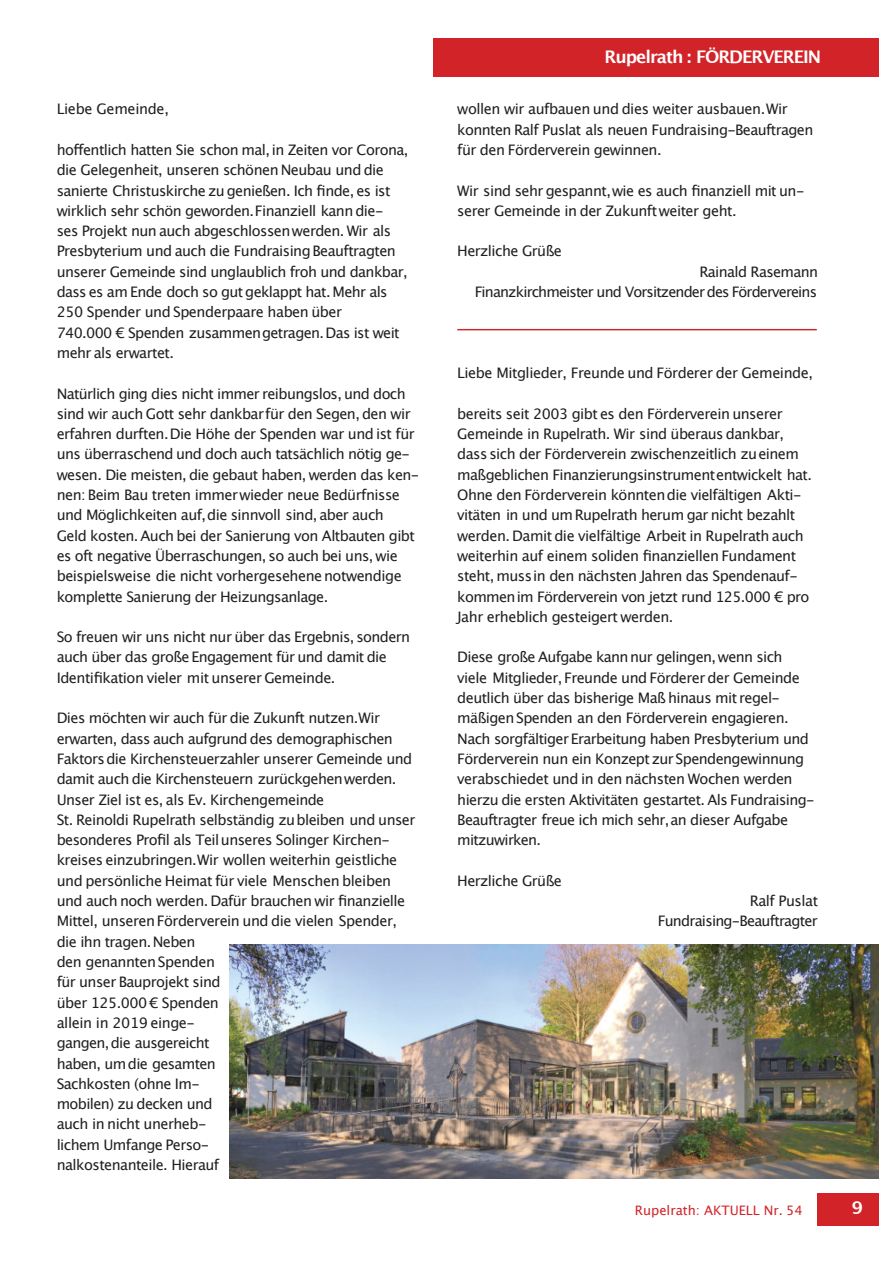
<style>
.page{position:relative;width:894px;height:1264px;background:#fff}
.page>*{position:absolute;margin:0;border:0;box-sizing:border-box;transform-origin:0 0}
.t1{font:17.4px "font 0000000024 ad 3 fb 3";letter-spacing:-.06em;color:#fff}
.t2{font:14.55px/20.2px "font 0000000024 ad 3 fb 3";letter-spacing:-.04em;color:#231f20}
.t3{font:14.55px/20.2px "font 0000000024 ad 3 fb 3";letter-spacing:-.06em;color:#231f20;text-align:right}
.t4{font:14.55px "font 0000000024 ad 3 fb 3";letter-spacing:-.02em;color:#231f20}
.t5{font:13.05px "font 0000000024 ad 3 fb 3";color:#d22329}
</style>
<div class="page">
<div style="left:817px;top:1192px;width:61px;height:33px;background:#d22329"></div>
<div style="left:433px;top:38px;width:445px;height:39px;background:#d22329"></div>
<img style="left:229px;top:944px;width:649px;height:234px">
<hr style="left:457px;top:329px;width:360px;height:1px;background:#d22329">
<p class="t4" style="left:57px;top:100px;width:114px">Liebe Gemeinde,</p>
<p class="t2" style="left:57px;top:139px;width:353px">hoffentlich hatten Sie schon mal,in Zeiten vor Corona, die Gelegenheit, unseren schönen Neubau und die sanierte Christuskirche zu genießen. Ich finde, es ist wirklich sehr schön geworden.Finanziell kann die&shy;ses Projekt nun auch abgeschlossenwerden. Wir als Presbyterium und auch die FundraisingBeauftragten unserer Gemeinde sind unglaublich froh und dankbar, dass es am Ende doch so gut geklappt hat. Mehr als 250 Spender und Spenderpaare haben über<br>740.000 € Spenden zusammengetragen.Das ist weit mehr als erwartet.</p>
<p class="t2" style="left:57px;top:383px;width:364px">Natürlich ging dies nicht immer reibungslos, und doch sind wir auch Gott sehr dankbarfür den Segen, den wir erfahren durften.Die Höhe der Spenden war und ist für uns überraschend und doch auch tatsächlich nötig ge&shy;wesen. Die meisten, die gebaut haben, werden das ken&shy;nen: Beim Bau treten immerwieder neue Bedürfnisse und Möglichkeiten auf,die sinnvoll sind, aber auch<br>Geld kosten. Auch bei der Sanierung von Altbauten gibt es oft negative Überraschungen, so auch bei uns, wie beispielsweise die nicht vorhergesehene notwendige komplette Sanierung der Heizungsanlage.</p>
<p class="t2" style="left:57px;top:626px;width:355px">So freuen wir uns nicht nur über das Ergebnis, sondern auch über das große Engagement für und damit die<br>Identifikation vieler mit unserer Gemeinde.</p>
<p class="t2" style="left:57px;top:708px;width:360px">Dies möchten wir auch für die Zukunft nutzen.Wir erwarten, dass auch aufgrund des demographischen Faktorsdie Kirchensteuerzahler unserer Gemeinde und damit auch die Kirchensteuern zurückgehenwerden.<br>Unser Ziel ist es, als Ev. Kirchengemeinde<br>St. Reinoldi Rupelrath selbständig zubleiben und unser besonderes Profil als Teilunseres Solinger Kirchen&shy;kreises einzubringen.Wir wollen weiterhin geistliche und persönliche Heimat für viele Menschen bleiben und auch noch werden. Dafür brauchen wir finanzielle Mittel, unserenFörderverein und die vielen Spender, die ihn tragen.Neben<br>den genanntenSpenden<br>für unser Bauprojekt sind<br>über 125.000€ Spenden<br>allein in 2019 einge-<br>gangen,die ausgereicht<br>haben, um die gesamten<br>Sachkosten (ohne Im-<br>mobilen) zu decken und<br>auch in nicht unerheb-<br>lichem Umfange Perso-<br>nalkostenanteile. Hierauf</p>
<p class="t1" style="left:604px;top:46px;width:218px">Rupelrath : FÖRDERVEREIN</p>
<p class="t2" style="left:457px;top:99px;width:358px">wollen wir aufbauen und dies weiter ausbauen.Wir konnten Ralf Puslat als neuen Fundraising-Beauftragen für den Förderverein gewinnen.</p>
<p class="t2" style="left:457px;top:180px;width:349px">Wir sind sehr gespannt,wie es auch finanziell mit un&shy;serer Gemeinde in der Zukunft weiter geht.</p>
<p class="t2" style="left:457px;top:241px;width:106px">Herzliche Grüße</p>
<p class="t3" style="left:475px;top:261px;width:345px">Rainald Rasemann<br>Finanzkirchmeister und Vorsitzender des Fördervereins</p>
<p class="t2" style="left:457px;top:362px;width:357px">Liebe Mitglieder, Freunde und Förderer der Gemeinde,</p>
<p class="t2" style="left:457px;top:403px;width:356px">bereits seit 2003 gibt es den Förderverein unserer Gemeinde in Rupelrath. Wir sind überaus dankbar, dass sich der Förderverein zwischenzeitlich zueinem maßgeblichen Finanzierungsinstrumententwickelt hat.<br>Ohne den Förderverein könntendie vielfältigen Akti&shy;vitäten in und umRupelrath herum gar nicht bezahlt werden. Damit die vielfältige Arbeit in Rupelrath auch weiterhin auf einem soliden finanziellen Fundament steht, mussin den nächsten Jahren das Spendenauf&shy;kommenim Förderverein von jetzt rund 125.000 € pro Jahr erheblich gesteigert werden.</p>
<p class="t2" style="left:457px;top:647px;width:359px">Diese große Aufgabe kannnur gelingen, wenn sich viele Mitglieder, Freunde und Förderer der Gemeinde deutlich über das bisherige Maß hinaus mit regel&shy;mäßigen Spenden an den Förderverein engagieren.<br>Nach sorgfältiger Erarbeitung haben Presbyterium und Förderverein nun ein Konzept zur Spendengewinnung verabschiedet und in den nächsten Wochen werden hierzu die ersten Aktivitäten gestartet. Als Fundraising-Beauftragter freue ich mich sehr,an dieser Aufgabe mitzuwirken.</p>
<p class="t2" style="left:457px;top:870px;width:106px">Herzliche Grüße</p>
<p class="t2" style="left:658px;top:890px;width:162px;text-align:right">Ralf Puslat<br>Fundraising-Beauftragter</p>
<p class="t5" style="left:635px;top:1202px;width:169px">Rupelrath: AKTUELL Nr. 54</p>
<p class="t1" style="left:852px;top:1197px;width:13px">9</p>
</div>
